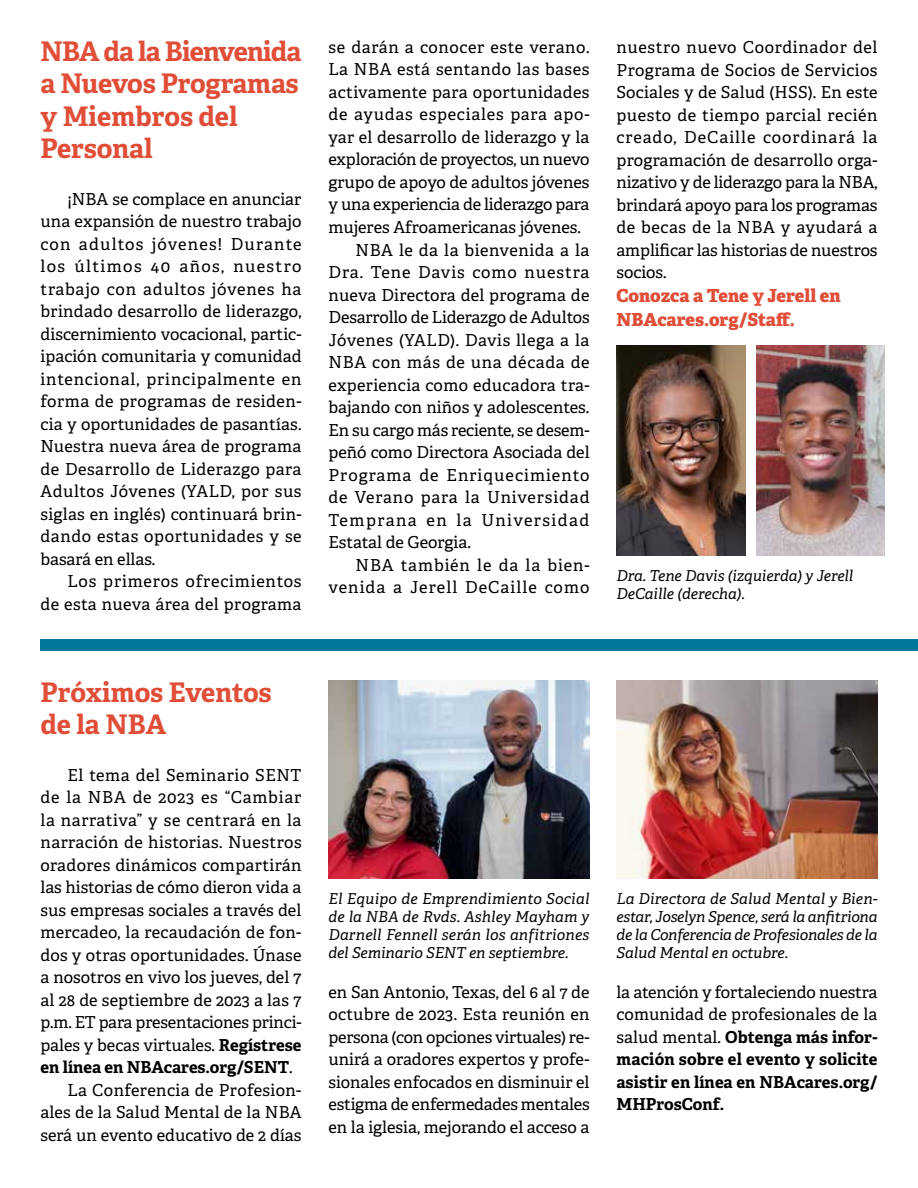
<style>
.page{position:relative;width:918px;height:1188px;background:#fff}
.page>*{position:absolute;margin:0;border:0;box-sizing:border-box;transform-origin:0 0}
.t1{font:700 27px/32.4px "Adelle";letter-spacing:-.01em;color:#e04e38}
.t2{font:800 18px/24px "Adelle";letter-spacing:-.005em;color:#e04e38}
.t3{font:16.5px/22.5px "Adelle";letter-spacing:.01em;color:#000;text-align:justify}
.t4{font:700 16.5px/22.5px "Adelle";color:#000;text-align:justify}
.t5{font:16.5px "Adelle";letter-spacing:.035em;color:#000}
.t6{font:16.5px "Adelle";letter-spacing:-.01em;color:#000}
.t7{font:16.5px "Adelle";letter-spacing:.065em;color:#000}
.t8{font:16.5px "Adelle";letter-spacing:.055em;color:#000}
.t9{font:16.5px "Adelle";letter-spacing:-.015em;color:#000}
.t10{font:16.5px "Adelle";letter-spacing:.04em;color:#000}
.t11{font:16.5px "Adelle";letter-spacing:.045em;color:#000}
.t12{font:16.5px "Adelle";letter-spacing:.03em;color:#000}
.t13{font:16.5px "Adelle";letter-spacing:.06em;color:#000}
.t14{font:16.5px "Adelle";letter-spacing:.05em;color:#000}
.t15{font:16.5px "Adelle";letter-spacing:.09em;color:#000}
.t16{font:italic 15px/18px "Adelle";color:#000;text-align:justify}
.s1{font-weight:700}
.s2{font-weight:400}
</style>
<div class="page">
<div style="left:40px;top:639px;width:878px;height:12px;background:#00769c"></div>
<img style="left:616px;top:346px;width:129px;height:210px">
<img style="left:756px;top:346px;width:129px;height:210px">
<img style="left:328px;top:680px;width:262px;height:199px">
<img style="left:616px;top:680px;width:262px;height:199px">
<h1 class="t1" style="left:40px;top:35px;width:262px">NBA da la Bienvenida a Nuevos Programas y Miembros del<br>Personal</h1>
<p class="t3" style="left:41px;top:188px;width:263px;text-indent:27px">¡NBA se complace en anunciar una expansión de nuestro trabajo con adultos jóvenes! Durante los últimos 40 años, nuestro trabajo con adultos jóvenes ha brindado desarrollo de liderazgo, discernimiento vocacional, partic&shy;ipación comunitaria y comunidad intencional, principalmente en forma de programas de residen&shy;cia y oportunidades de pasantías.<br>Nuestra nueva área de programa de Desarrollo de Liderazgo para Adultos Jóvenes (YALD, por sus siglas en inglés) continuará brin&shy;dando estas oportunidades y se basará en ellas.</p>
<p class="t3" style="left:41px;top:570px;width:263px;text-align:right">Los primeros ofrecimientos<br>de esta nueva área del programa</p>
<h1 class="t1" style="left:40px;top:676px;width:233px">Próximos Eventos de la NBA</h1>
<p class="t5" style="left:68px;top:765px;width:236px">El tema del Seminario SENT</p>
<p class="t14" style="left:41px;top:787px;width:262px">de la NBA de 2023 es “Cambiar</p>
<p class="t5" style="left:41px;top:810px;width:262px">la narrativa” y se centrará en la</p>
<p class="t3" style="left:41px;top:831px;width:263px">narración de historias. Nuestros</p>
<p class="t3" style="left:41px;top:854px;width:263px">oradores dinámicos compartirán</p>
<p class="t3" style="left:41px;top:876px;width:263px">las historias de cómo dieron vida a</p>
<p class="t3" style="left:41px;top:899px;width:262px">sus empresas sociales a través del</p>
<p class="t3" style="left:41px;top:921px;width:262px">mercadeo, la recaudación de fon-</p>
<p class="t3" style="left:41px;top:944px;width:263px">dos y otras oportunidades. Únase</p>
<p class="t3" style="left:41px;top:966px;width:262px">a nosotros en vivo los jueves, del 7</p>
<p class="t3" style="left:41px;top:989px;width:262px">al 28 de septiembre de 2023 a las 7</p>
<p class="t6" style="left:41px;top:1012px;width:263px">p.m. ET para presentaciones princi-</p>
<p class="t3" style="left:41px;top:1034px;width:262px">pales y becas virtuales. <span class="s1">Regístrese</span></p>
<p class="t4" style="left:41px;top:1056px;width:254px">en línea en NBAcares.org/SENT<span class="s2">.</span></p>
<p class="t3" style="left:68px;top:1079px;width:235px">La Conferencia de Profesion-</p>
<p class="t3" style="left:41px;top:1101px;width:263px">ales de la Salud Mental de la NBA</p>
<p class="t3" style="left:41px;top:1124px;width:262px">será un evento educativo de 2 días</p>
<p class="t10" style="left:328px;top:37px;width:263px">se darán a conocer este verano.</p>
<p class="t12" style="left:328px;top:59px;width:262px">La NBA está sentando las bases</p>
<p class="t3" style="left:328px;top:81px;width:263px">activamente para oportunidades</p>
<p class="t11" style="left:328px;top:104px;width:262px">de ayudas especiales para apo-</p>
<p class="t3" style="left:328px;top:126px;width:263px">yar el desarrollo de liderazgo y la</p>
<p class="t9" style="left:328px;top:149px;width:262px">exploración de proyectos, un nuevo</p>
<p class="t3" style="left:328px;top:171px;width:263px">grupo de apoyo de adultos jóvenes</p>
<p class="t6" style="left:328px;top:194px;width:262px">y una experiencia de liderazgo para</p>
<p class="t3" style="left:328px;top:216px;width:254px">mujeres Afroamericanas jóvenes.</p>
<p class="t5" style="left:355px;top:240px;width:235px">NBA le da la bienvenida a la</p>
<p class="t13" style="left:328px;top:262px;width:262px">Dra. Tene Davis como nuestra</p>
<p class="t3" style="left:328px;top:284px;width:262px">nueva Directora del programa de</p>
<p class="t3" style="left:328px;top:306px;width:263px">Desarrollo de Liderazgo de Adultos</p>
<p class="t5" style="left:328px;top:330px;width:263px">Jóvenes (YALD). Davis llega a la</p>
<p class="t5" style="left:328px;top:352px;width:263px">NBA con más de una década de</p>
<p class="t3" style="left:328px;top:374px;width:262px">experiencia como educadora tra-</p>
<p class="t3" style="left:328px;top:396px;width:262px">bajando con niños y adolescentes.</p>
<p class="t6" style="left:328px;top:420px;width:263px">En su cargo más reciente, se desem-</p>
<p class="t3" style="left:328px;top:441px;width:263px">peñó como Directora Asociada del</p>
<p class="t7" style="left:328px;top:465px;width:262px">Programa de Enriquecimiento</p>
<p class="t8" style="left:328px;top:487px;width:263px">de Verano para la Universidad</p>
<p class="t15" style="left:328px;top:510px;width:262px">Temprana en la Universidad</p>
<p class="t3" style="left:328px;top:531px;width:144px">Estatal de Georgia.</p>
<p class="t8" style="left:355px;top:555px;width:235px">NBA también le da la bien-</p>
<p class="t7" style="left:328px;top:577px;width:263px">venida a Jerell DeCaille como</p>
<p class="t3" style="left:617px;top:36px;width:263px">nuestro nuevo Coordinador del Programa de Socios de Servicios Sociales y de Salud (HSS). En este puesto de tiempo parcial recién creado, DeCaille coordinará la programación de desarrollo orga&shy;nizativo y de liderazgo para la NBA, brindará apoyo para los programas de becas de la NBA y ayudará a amplificar las historias de nuestros socios.</p>
<p class="t2" style="left:616px;top:284px;width:226px">Conozca a Tene y Jerell en<br>NBAcares.org/Staff.</p>
<p class="t16" style="left:616px;top:566px;width:238px">Dra. Tene Davis (izquierda) y Jerell<br>DeCaille (derecha).</p>
<p class="t16" style="left:328px;top:889px;width:263px">El Equipo de Emprendimiento Social de la NBA de Rvds. Ashley Mayham y Darnell Fennell serán los anfitriones del Seminario SENT en septiembre.</p>
<p class="t16" style="left:616px;top:889px;width:263px">La Directora de Salud Mental y Bien&shy;estar, Joselyn Spence, será la anfitriona de la Conferencia de Profesionales de la Salud Mental en octubre.</p>
<p class="t3" style="left:328px;top:981px;width:263px">en San Antonio, Texas, del 6 al 7 de octubre de 2023. Esta reunión en persona (con opciones virtuales) re&shy;unirá a oradores expertos y profe&shy;sionales enfocados en disminuir el estigma de enfermedades mentales en la iglesia, mejorando el acceso a</p>
<p class="t4" style="left:617px;top:981px;width:263px"><span class="s2">la atención y fortaleciendo nuestra comunidad de profesionales de la salud mental.</span> Obtenga más infor&shy;mación sobre el evento y solicite asistir en línea en NBAcares.org/ MHProsConf.</p>
</div>
